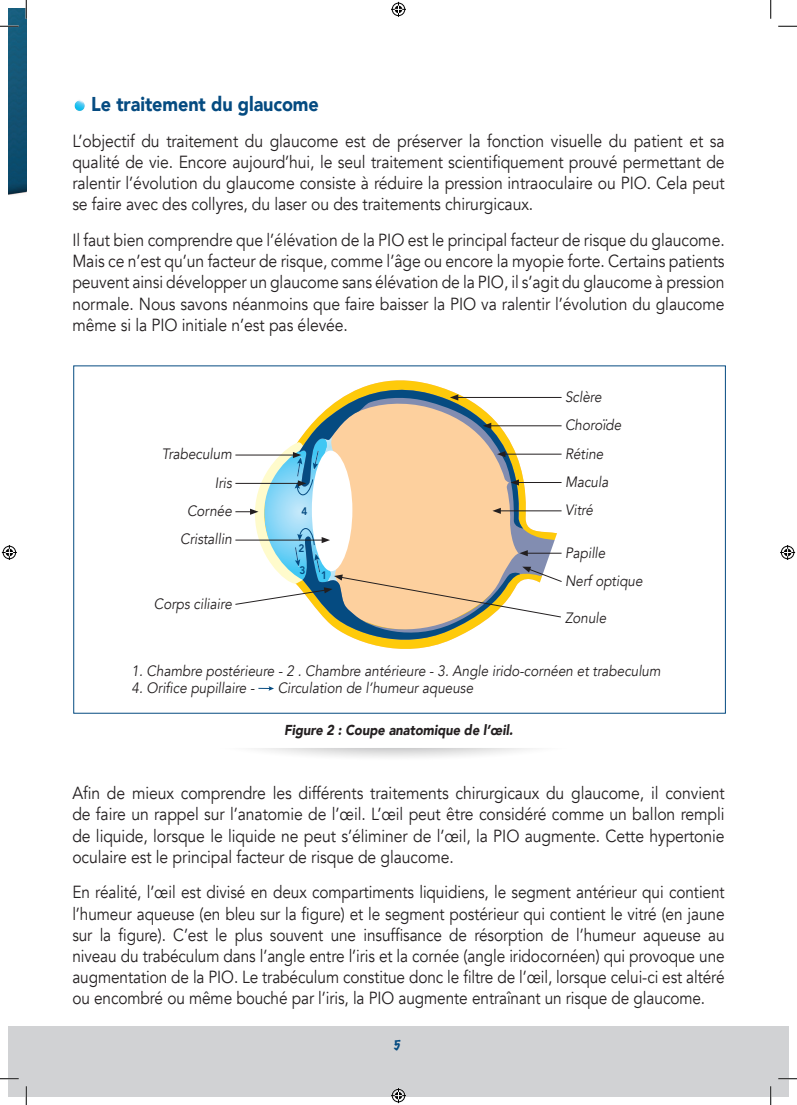
<style>
.page{position:relative;width:797px;height:1105px;background:#fff}
.page>*{position:absolute;margin:0;border:0;box-sizing:border-box;transform-origin:0 0}
.t1{font:900 20px "Avenir";letter-spacing:-.005em;color:#054b81;scale:.9 1}
.t2{font:17.5px/21.2px "Avenir";letter-spacing:-.005em;color:#231f20;text-align:justify;scale:.9 1}
.t3{font:17.5px/21.2px "Avenir";letter-spacing:-.005em;color:#231f20;text-align:justify;scale:.88 1}
.t4{font:italic 15px/28.4px "Avenir";color:#231f20;scale:.9 1}
.t5{font:italic 900 14.38px "Avenir";letter-spacing:-.005em;color:#231f20;scale:.9 1}
.t6{font:100 12.5px "Marker Felt";color:#054b81}
.t7{font:800 10.88px/22.2px "Avenir";color:#054b81;scale:.93 1}
</style>
<div class="page">
<img style="left:9px;top:9px;width:17px;height:186px">
<div style="left:9px;top:1025px;width:779px;height:71px;background:#d1d2d4"></div>
<img style="left:74px;top:100px;width:11px;height:11px">
<svg style="left:258px;top:686px;width:16px;height:5px"></svg>
<svg style="left:235px;top:386px;width:327px;height:263px"></svg>
<svg style="left:0;top:25px;width:19px;height:2px"></svg>
<svg style="left:778px;top:25px;width:19px;height:2px"></svg>
<svg style="left:0;top:1078px;width:19px;height:1px"></svg>
<svg style="left:778px;top:1078px;width:19px;height:1px"></svg>
<svg style="left:25px;top:0;width:2px;height:19px"></svg>
<svg style="left:25px;top:1086px;width:2px;height:19px"></svg>
<svg style="left:770px;top:0;width:1px;height:19px"></svg>
<svg style="left:770px;top:1086px;width:1px;height:19px"></svg>
<svg style="left:391px;top:2px;width:15px;height:15px"></svg>
<svg style="left:391px;top:1088px;width:15px;height:15px"></svg>
<svg style="left:2px;top:545px;width:15px;height:15px"></svg>
<svg style="left:780px;top:545px;width:15px;height:15px"></svg>
<p class="t1" style="left:91px;top:96px;width:254px">Le traitement du glaucome</p>
<p class="t2" style="left:72px;top:132px;width:726px">L’objectif du traitement du glaucome est de préserver la fonction visuelle du patient et sa qualité de vie. Encore aujourd’hui, le seul traitement scientifiquement prouvé permettant de ralentir l’évolution du glaucome consiste à réduire la pression intraoculaire ou PIO. Cela peut se faire avec des collyres, du laser ou des traitements chirurgicaux.</p>
<p class="t2" style="left:72px;top:231px;width:726px">Il faut bien comprendre que l’élévation de la PIO est le principal facteur de risque du glaucome.<br>Mais ce n’est qu’un facteur de risque, comme l’âge ou encore la myopie forte. Certains patients peuvent ainsi développer un glaucome sans élévation de la PIO, il s’agit du glaucome à pression normale. Nous savons néanmoins que faire baisser la PIO va ralentir l’évolution du glaucome même si la PIO initiale n’est pas élevée.</p>
<p class="t4" style="left:162px;top:442px;width:79px;text-align:right">Trabeculum<br>Iris<br>Cornée<br>Cristallin</p>
<p class="t4" style="left:154px;top:591px;width:88px">Corps ciliaire</p>
<p class="t7" style="left:301px;top:500px;width:8px">4</p>
<p class="t7" style="left:299px;top:537px;width:9px">2<br>3</p>
<p class="t7" style="left:321px;top:564px;width:8px">1</p>
<p class="t4" style="left:565px;top:384px;width:64px">Sclère<br>Choroïde</p>
<p class="t4" style="left:565px;top:441px;width:50px">Rétine<br>Macula<br>Vitré</p>
<p class="t4" style="left:565px;top:540px;width:88px">Papille<br>Nerf optique</p>
<p class="t4" style="left:565px;top:605px;width:47px">Zonule</p>
<p class="t4" style="left:132px;top:658px;width:589px">1. Chambre postérieure - 2 . Chambre antérieure - 3. Angle irido-cornéen et trabeculum</p>
<p class="t4" style="left:132px;top:674px;width:138px">4. Orifice pupillaire -</p>
<p class="t4" style="left:278px;top:676px;width:218px">Circulation de l’humeur aqueuse</p>
<p class="t5" style="left:284px;top:724px;width:256px">Figure 2 : Coupe anatomique de l’œil.</p>
<p class="t2" style="left:72px;top:783px;width:726px">Afin de mieux comprendre les différents traitements chirurgicaux du glaucome, il convient de faire un rappel sur l’anatomie de l’œil. L’œil peut être considéré comme un ballon rempli de liquide, lorsque le liquide ne peut s’éliminer de l’œil, la PIO augmente. Cette hypertonie oculaire est le principal facteur de risque de glaucome.</p>
<p class="t3" style="left:72px;top:883px;width:742px">En réalité, l’œil est divisé en deux compartiments liquidiens, le segment antérieur qui contient l’humeur aqueuse (en bleu sur la figure) et le segment postérieur qui contient le vitré (en jaune sur la figure). C’est le plus souvent une insuffisance de résorption de l’humeur aqueuse au niveau du trabéculum dans l’angle entre l’iris et la cornée (angle iridocornéen) qui provoque une augmentation de la PIO. Le trabéculum constitue donc le filtre de l’œil, lorsque celui-ci est altéré ou encombré ou même bouché par l’iris, la PIO augmente entraînant un risque de glaucome.</p>
<p class="t6" style="left:394px;top:1040px;width:9px">5</p>
</div>
